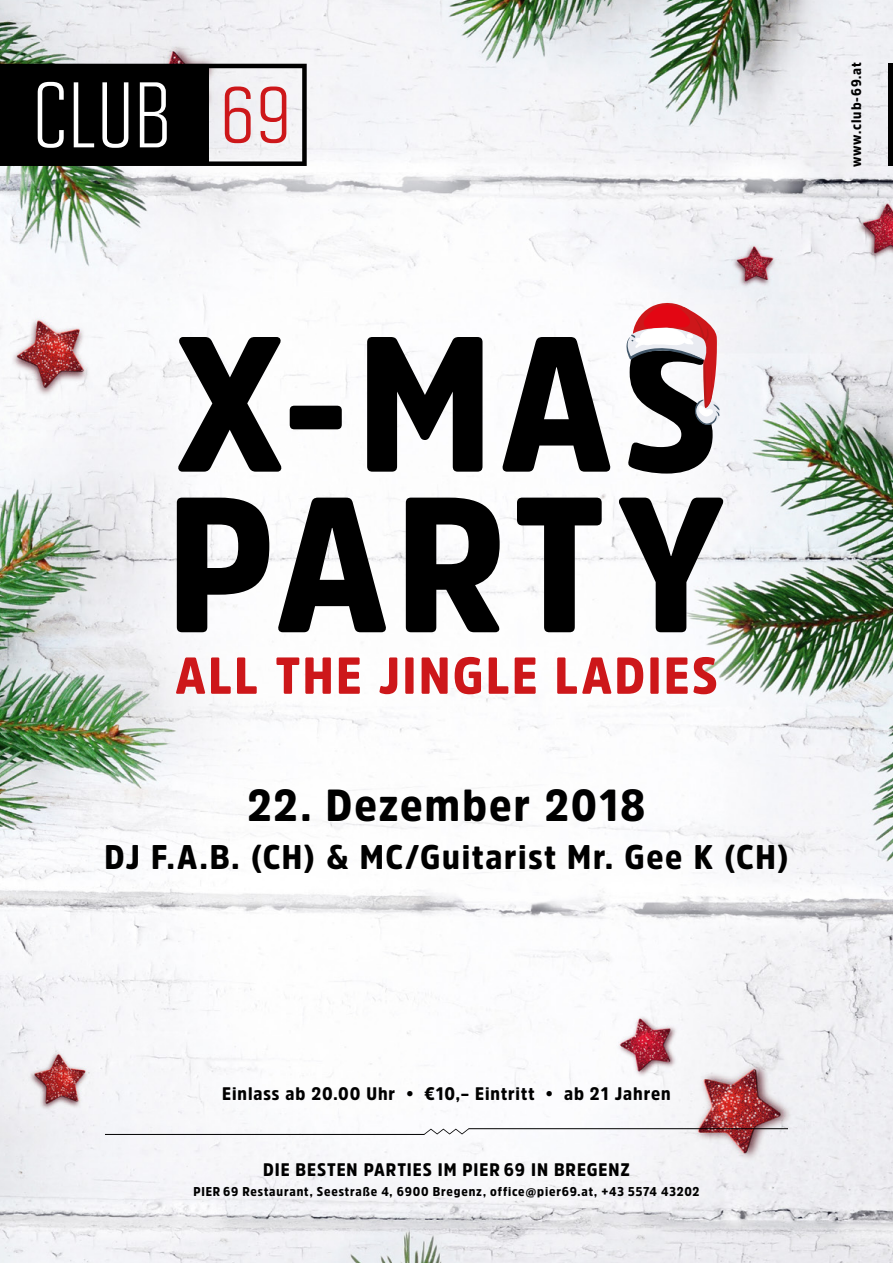
<style>
.page{position:relative;width:893px;height:1263px;background:#fff}
.page>*{position:absolute;margin:0;border:0;box-sizing:border-box;transform-origin:0 0}
.t1{font:900 190.65px "Amsi Pro Narw";letter-spacing:.035em;color:#000}
.t2{font:900 51.45px "Amsi Pro Narw";letter-spacing:.045em;color:#cd171a}
.t3{font:900 44.55px "Amsi Pro Narw";letter-spacing:.04em;color:#000}
.t4{font:900 33.9px "Amsi Pro Narw";letter-spacing:.05em;color:#000}
.t5{font:900 18px "Amsi Pro Narw";letter-spacing:.05em;color:#000}
.t6{font:900 13.8px "Amsi Pro Narw";letter-spacing:.065em;color:#000}
.t7{font:900 12.75px "Amsi Pro Narw";letter-spacing:.065em;color:#000}
</style>
<div class="page">
<img style="left:0;top:0;width:893px;height:1263px">
<div style="left:888px;top:64px;width:5px;height:102px;background:#000"></div>
<svg style="left:0;top:64px;width:307px;height:102px"></svg>
<hr style="left:105px;top:1134px;width:319px;height:1px;background:#000">
<svg style="left:424px;top:1128px;width:45px;height:7px"></svg>
<hr style="left:469px;top:1128px;width:319px;height:1px;background:#000">
<svg style="left:626px;top:303px;width:94px;height:122px"></svg>
<p class="t6" style="left:847px;top:167px;width:107px;rotate:-90deg">www.club-69.at</p>
<p class="t1" style="left:175px;top:273px;width:545px">X-MAS</p>
<p class="t1" style="left:167px;top:434px;width:561px">PARTY</p>
<p class="t2" style="left:175px;top:640px;width:544px">ALL THE JINGLE LADIES</p>
<p class="t3" style="left:247px;top:775px;width:400px">22. Dezember 2018</p>
<p class="t4" style="left:104px;top:834px;width:686px">DJ F.A.B. (CH) &amp; MC/Guitarist Mr. Gee K (CH)</p>
<p class="t5" style="left:222px;top:1082px;width:450px">Einlass ab 20.00 Uhr • €10,– Eintritt • ab 21 Jahren</p>
<p class="t5" style="left:263px;top:1157px;width:368px">DIE BESTEN PARTIES IM PIER 69 IN BREGENZ</p>
<p class="t7" style="left:193px;top:1183px;width:508px">PIER 69 Restaurant, Seestraße 4, 6900 Bregenz, office@pier69.at, +43 5574 43202</p>
</div>
